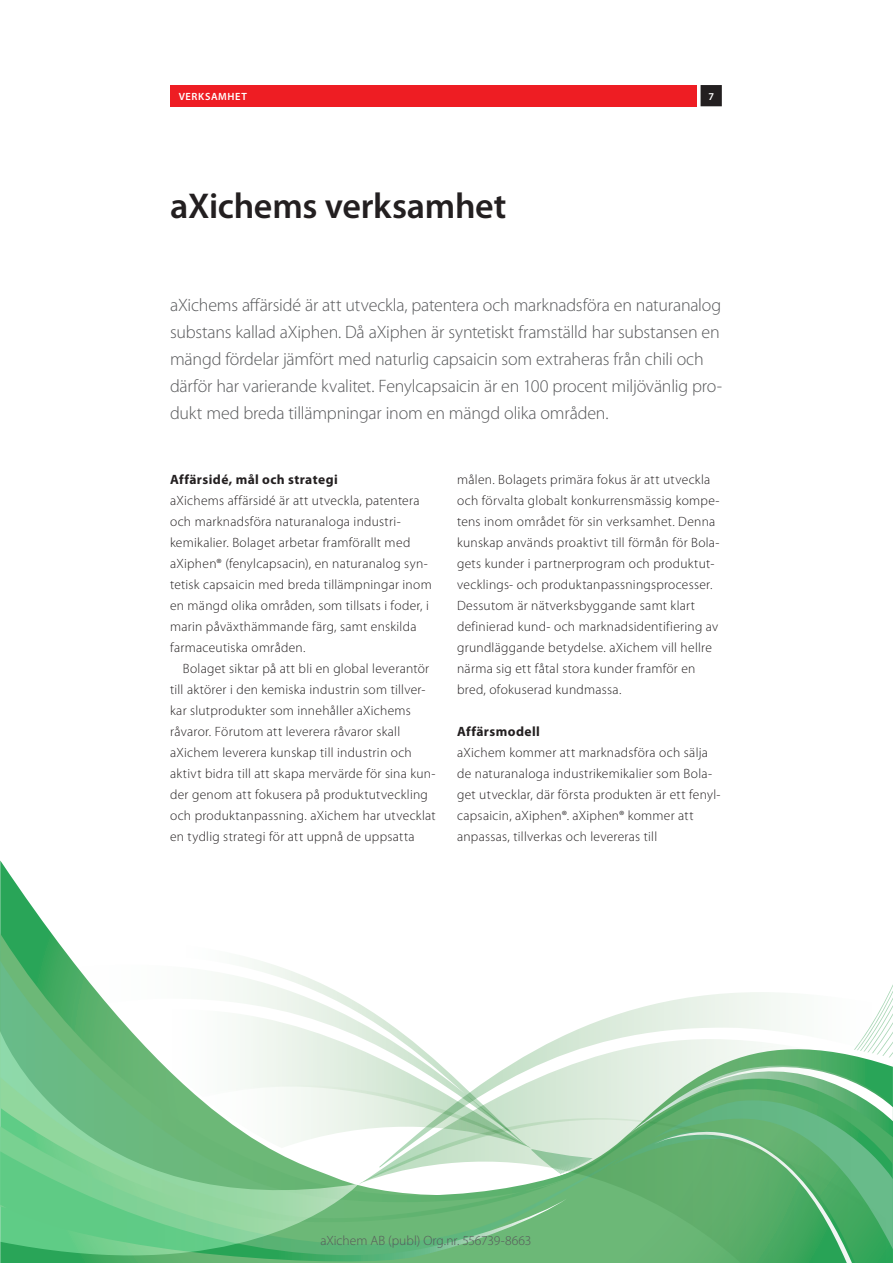
<style>
.page{position:relative;width:893px;height:1263px;background:#fff}
.page>*{position:absolute;margin:0;border:0;box-sizing:border-box;transform-origin:0 0}
.t1{font:600 36px "Myriad Pro";letter-spacing:-.01em;color:#231f20}
.t2{font:300 18px/27px "Myriad Pro";letter-spacing:-.015em;color:#57585a}
.t3{font:300 13.5px/21px "Myriad Pro";letter-spacing:.02em;color:#231f20}
.t4{font:700 13.5px "Myriad Pro";letter-spacing:.03em;color:#231f20}
.t5{font:300 13.5px "Myriad Pro";color:#57585a}
.t6{font:600 10.5px "Myriad Pro";letter-spacing:.06em;color:#fff}
</style>
<div class="page">
<div style="left:701px;top:86px;width:20px;height:20px;background:#231f20"></div>
<div style="left:701px;top:85px;width:21px;height:21px;border:2px solid #231f20"></div>
<svg style="left:0;top:860px;width:52px;height:74px"></svg>
<svg style="left:0;top:934px;width:892px;height:58px"></svg>
<svg style="left:0;top:961px;width:580px;height:78px"></svg>
<svg style="left:0;top:1255px;width:359px;height:8px;background:#48ad66"></svg>
<svg style="left:0;top:1031px;width:359px;height:224px"></svg>
<svg style="left:379px;top:992px;width:513px;height:47px"></svg>
<svg style="left:358px;top:1039px;width:534px;height:189px"></svg>
<svg style="left:359px;top:1118px;width:533px;height:145px;background:#7bbf89"></svg>
<div style="left:170px;top:85px;width:526px;height:21px;background:#ee1d23"></div>
<p class="t6" style="left:179px;top:90px;width:70px">VERKSAMHET</p>
<p class="t6" style="left:708px;top:90px;width:7px">7</p>
<h1 class="t1" style="left:170px;top:186px;width:338px">aXichems verksamhet</h1>
<p class="t2" style="left:170px;top:292px;width:553px">aXichems affärsidé är att utveckla, patentera och marknadsföra en naturanalog substans kallad aXiphen. Då aXiphen är syntetiskt framställd har substansen en mängd fördelar jämfört med naturlig capsaicin som extraheras från chili och därför har varierande kvalitet. Fenylcapsaicin är en 100 procent miljövänlig pro&shy;dukt med breda tillämpningar inom en mängd olika områden.</p>
<p class="t4" style="left:170px;top:472px;width:169px">Affärsidé, mål och strategi</p>
<p class="t3" style="left:170px;top:490px;width:263px">aXichems affärsidé är att utveckla, patentera och marknadsföra naturanaloga industri&shy;kemikalier. Bolaget arbetar framförallt med aXiphen® (fenylcapsacin), en naturanalog syn&shy;tetisk capsaicin med breda tillämpningar inom en mängd olika områden, som tillsats i foder, i marin påväxthämmande färg, samt enskilda farmaceutiska områden.</p>
<p class="t3" style="left:170px;top:658px;width:267px;text-indent:13px">Bolaget siktar på att bli en global leverantör till aktörer i den kemiska industrin som tillver&shy;kar slutprodukter som innehåller aXichems råvaror. Förutom att leverera råvaror skall aXichem leverera kunskap till industrin och aktivt bidra till att skapa mervärde för sina kun&shy;der genom att fokusera på produktutveckling och produktanpassning. aXichem har utvecklat en tydlig strategi för att uppnå de uppsatta</p>
<p class="t3" style="left:457px;top:469px;width:264px">målen. Bolagets primära fokus är att utveckla och förvalta globalt konkurrensmässig kompe&shy;tens inom området för sin verksamhet. Denna kunskap används proaktivt till förmån för Bola&shy;gets kunder i partnerprogram och produktut&shy;vecklings- och produktanpassningsprocesser.<br>Dessutom är nätverksbyggande samt klart definierad kund- och marknadsidentifiering av grundläggande betydelse. aXichem vill hellre närma sig ett fåtal stora kunder framför en bred, ofokuserad kundmassa.</p>
<p class="t4" style="left:457px;top:724px;width:84px">Affärsmodell</p>
<p class="t3" style="left:457px;top:742px;width:265px">aXichem kommer att marknadsföra och sälja de naturanaloga industrikemikalier som Bola&shy;get utvecklar, där första produkten är ett fenyl&shy;capsaicin, aXiphen®. aXiphen® kommer att anpassas, tillverkas och levereras till</p>
<p class="t5" style="left:320px;top:1233px;width:213px">aXichem AB (publ) Org.nr. 556739-8663</p>
</div>
